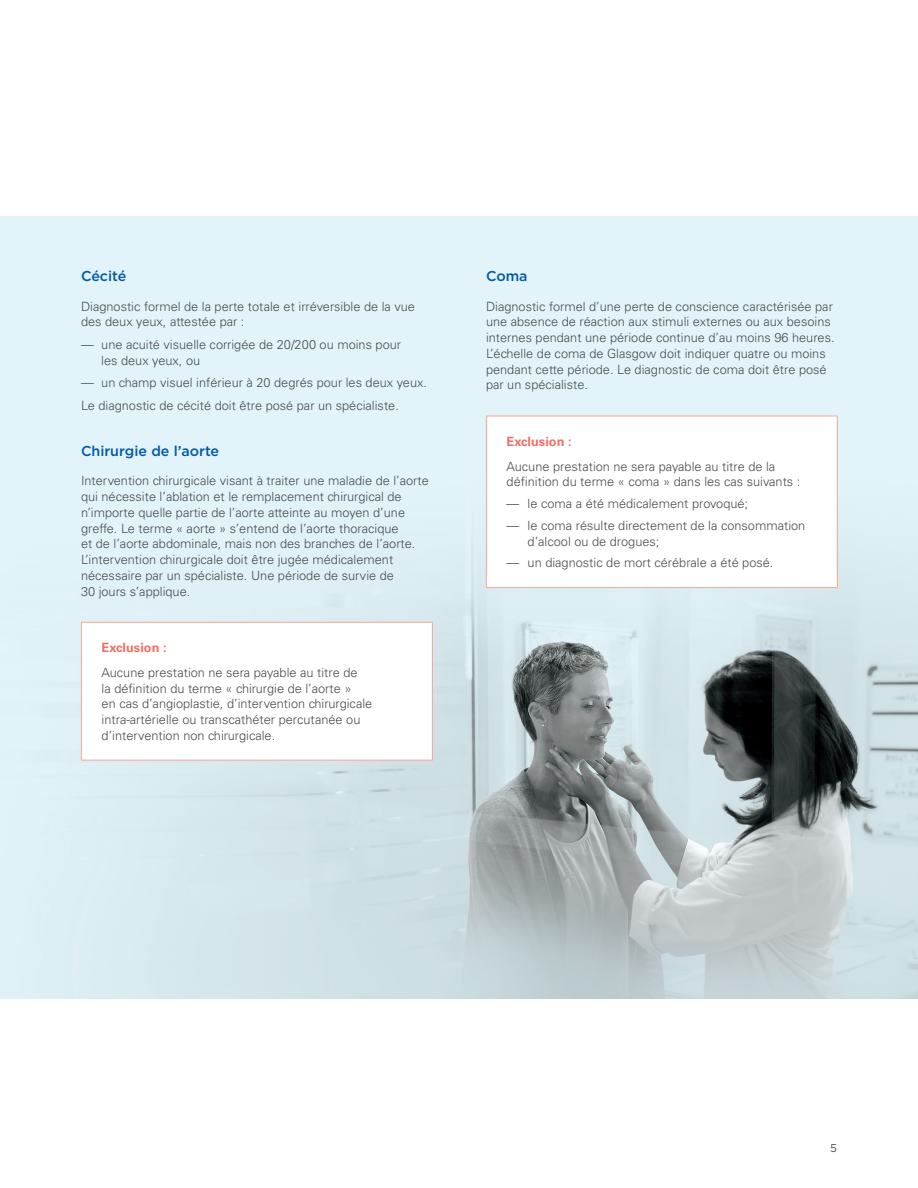
<style>
.page{position:relative;width:918px;height:1188px;background:#fff}
.page>*{position:absolute;margin:0;border:0;box-sizing:border-box;transform-origin:0 0}
.t1{font:500 14.25px "Gotham";color:#0158a6}
.t2{font:300 12.75px/15.8px "Univers";color:#4b4c4d}
.t3{font:700 12.75px "Univers";color:#f26f62}
.t4{font:11.25px "Gotham";color:#4b4c4d}
</style>
<div class="page">
<img style="left:0;top:216px;width:918px;height:783px">
<div style="left:81px;top:622px;width:351px;height:138px;background:#fff"></div>
<hr style="left:81px;top:622px;width:352px;height:1px;background:#f7a695">
<hr style="left:81px;top:623px;width:1px;height:137px;background:#f7a695">
<hr style="left:432px;top:623px;width:1px;height:137px;background:#f7a695">
<hr style="left:81px;top:760px;width:352px;height:1px;background:#f7a695">
<div style="left:486px;top:416px;width:351px;height:172px;background:#fff"></div>
<hr style="left:486px;top:416px;width:352px;height:1px;background:#f7a695">
<hr style="left:486px;top:416px;width:1px;height:171px;background:#f7a695">
<hr style="left:837px;top:416px;width:1px;height:171px;background:#f7a695">
<hr style="left:486px;top:587px;width:352px;height:1px;background:#f7a695">
<p class="t1" style="left:81px;top:267px;width:47px">Cécité</p>
<p class="t2" style="left:81px;top:298px;width:336px">Diagnostic formel de la perte totale et irréversible de la vue des deux yeux, attestée par :</p>
<p class="t2" style="left:101px;top:337px;width:301px;text-indent:-20px">— une acuité visuelle corrigée de 20/200 ou moins pour les deux yeux, ou</p>
<p class="t2" style="left:81px;top:371px;width:348px;line-height:22.5px">— un champ visuel inférieur à 20 degrés pour les deux yeux.<br>Le diagnostic de cécité doit être posé par un spécialiste.</p>
<p class="t1" style="left:81px;top:442px;width:140px">Chirurgie de l’aorte</p>
<p class="t2" style="left:81px;top:473px;width:349px">Intervention chirurgicale visant à traiter une maladie de l’aorte qui nécessite l’ablation et le remplacement chirurgical de n’importe quelle partie de l’aorte atteinte au moyen d’une greffe. Le terme « aorte » s’entend de l’aorte thoracique<br>et de l’aorte abdominale, mais non des branches de l’aorte.<br>L’intervention chirurgicale doit être jugée médicalement nécessaire par un spécialiste. Une période de survie de<br>30 jours s’applique.</p>
<p class="t3" style="left:102px;top:640px;width:66px">Exclusion :</p>
<p class="t2" style="left:102px;top:664px;width:272px">Aucune prestation ne sera payable au titre de<br>la définition du terme « chirurgie de l’aorte »<br>en cas d’angioplastie, d’intervention chirurgicale intra-artérielle ou transcathéter percutanée ou d’intervention non chirurgicale.</p>
<p class="t1" style="left:486px;top:267px;width:43px">Coma</p>
<p class="t2" style="left:486px;top:298px;width:350px">Diagnostic formel d’une perte de conscience caractérisée par une absence de réaction aux stimuli externes ou aux besoins internes pendant une période continue d’au moins 96 heures.<br>L’échelle de coma de Glasgow doit indiquer quatre ou moins pendant cette période. Le diagnostic de coma doit être posé par un spécialiste.</p>
<p class="t3" style="left:507px;top:434px;width:66px">Exclusion :</p>
<p class="t2" style="left:507px;top:458px;width:295px">Aucune prestation ne sera payable au titre de la définition du terme « coma » dans les cas suivants :</p>
<p class="t2" style="left:507px;top:496px;width:243px">— le coma a été médicalement provoqué;</p>
<p class="t2" style="left:528px;top:517px;width:279px;text-indent:-21px">— le coma résulte directement de la consommation d’alcool ou de drogues;</p>
<p class="t2" style="left:507px;top:555px;width:268px">— un diagnostic de mort cérébrale a été posé.</p>
<p class="t4" style="left:830px;top:1141px;width:8px">5</p>
</div>
